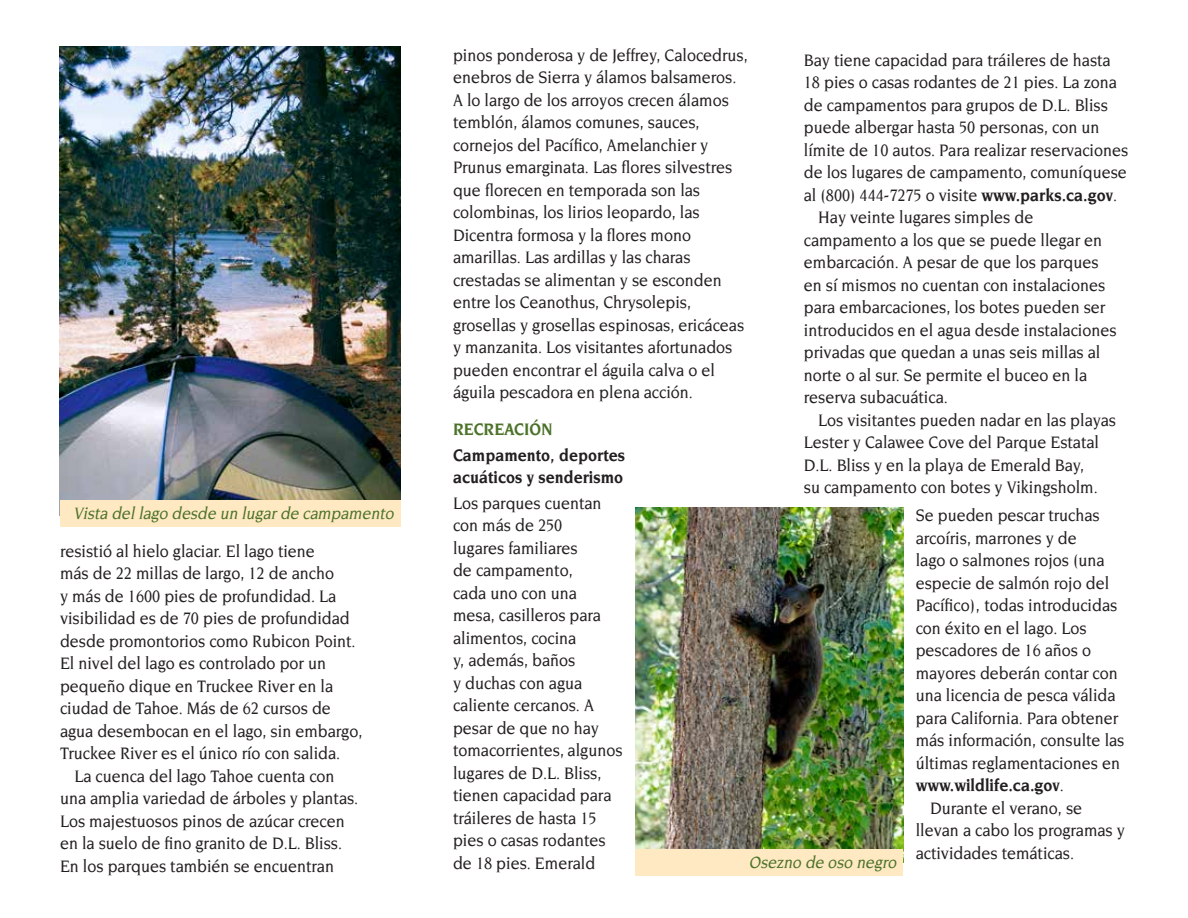
<style>
.page{position:relative;width:1188px;height:918px;background:#fff}
.page>*{position:absolute;margin:0;border:0;box-sizing:border-box;transform-origin:0 0}
.t1{font:500 18px/22.5px "Novarese";color:#231f20;scale:.9 1}
.t2{font:700 18px/22.5px "Novarese";color:#231f20;scale:.9 1}
.t3{font:700 18px "Novarese";color:#4c7229;scale:.9 1}
.t4{font:italic 500 17.7px "Novarese";color:#4c7229;scale:.9 1}
.s1{font-weight:700}
</style>
<div class="page">
<img style="left:60px;top:46px;width:340px;height:454px">
<div style="left:60px;top:500px;width:340px;height:27px;background:#ffe9c3"></div>
<img style="left:635px;top:507px;width:268px;height:342px">
<div style="left:635px;top:849px;width:268px;height:27px;background:#ffe9c3"></div>
<p class="t4" style="left:73px;top:503px;width:361px">Vista dellago desde un lugarde campamento</p>
<p class="t1" style="left:60px;top:540px;width:338px">resistió al hielo glaciar. El lago tiene<br>más de 22 millas de largo, 12 de ancho<br>y más de 1600 pies de profundidad. La visibilidad es de 70 pies de profundidad desde promontorios como Rubicon Point.<br>El nivel del lago es controlado por un pequeño dique en Truckee River en la ciudad de Tahoe. Más de 62 cursos de agua desembocan en el lago, sin embargo, Truckee River es el único río con salida.</p>
<p class="t1" style="left:60px;top:765px;width:333px;text-indent:14px">La cuenca del lago Tahoe cuenta con una amplia variedad de árboles y plantas.<br>Los majestuosos pinos de azúcar crecen en la suelo de fino granito de D.L. Bliss.<br>En los parques también se encuentran</p>
<p class="t1" style="left:453px;top:43px;width:329px">pinos ponderosa y de Jeffrey, Calocedrus, enebros de Sierra y álamos balsameros.<br>A lo largo de los arroyos crecen álamos temblón, álamos comunes, sauces, cornejos del Pacífico, Amelanchier y Prunus emarginata. Las flores silvestres que florecen en temporada son las colombinas, los lirios leopardo, las Dicentra formosa y la flores mono amarillas. Las ardillas y las charas crestadas se alimentan y se esconden entre los Ceanothus, Chrysolepis, grosellas y grosellas espinosas, ericáceas y manzanita. Los visitantes afortunados pueden encontrar el águila calva o el águila pescadora en plena acción.</p>
<h2 class="t3" style="left:453px;top:419px;width:112px">RECREACIÓN</h2>
<h3 class="t2" style="left:453px;top:443px;width:193px">Campamento, deportes acuáticos y senderismo</h3>
<p class="t1" style="left:453px;top:492px;width:190px">Los parques cuentan con más de 250<br>lugares familiares<br>de campamento,<br>cada uno con una mesa, casilleros para alimentos, cocina<br>y, además, baños<br>y duchas con agua caliente cercanos. A pesar de que no hay tomacorrientes, algunos lugares de D.L. Bliss, tienen capacidad para tráileres de hasta 15 pies o casas rodantes de 18 pies. Emerald</p>
<p class="t1" style="left:804px;top:48px;width:362px">Bay tiene capacidad para tráileres de hasta 18 pies o casas rodantes de 21 pies. La zona de campamentos para grupos de D.L. Bliss puede albergar hasta 50 personas, con un límite de 10 autos. Para realizar reservaciones de los lugares de campamento, comuníquese al (800) 444-7275 o visite <span class="s1">www.parks.ca.gov</span>.</p>
<p class="t1" style="left:804px;top:206px;width:349px;text-indent:14px">Hay veinte lugares simples de campamento a los que se puede llegar en embarcación. A pesar de que los parques en sí mismos no cuentan con instalaciones para embarcaciones, los botes pueden ser introducidos en el agua desde instalaciones privadas que quedan a unas seis millas al norte o al sur. Se permite el buceo en la reserva subacuática.</p>
<p class="t1" style="left:804px;top:408px;width:349px;text-indent:14px">Los visitantes pueden nadar en las playas Lester y Calawee Cove del Parque Estatal D.L. Bliss y en la playa de Emerald Bay,<br>su campamento con botes y Vikingsholm.</p>
<p class="t1" style="left:916px;top:504px;width:233px">Se pueden pescar truchas arcoíris, marrones y de<br>lago o salmones rojos (una especie de salmón rojo del<br>Pacífico) , todas introducidas con éxito en el lago. Los pescadores de 16 años o mayores deberán contar con una licencia de pesca válida para California. Para obtener más información, consulte las últimas reglamentaciones en <span class="s1">www.wildlife.ca.gov</span>.</p>
<p class="t1" style="left:916px;top:797px;width:234px;text-indent:14px">Durante el verano, se llevan a cabo los programas y actividades temáticas.</p>
<p class="t4" style="left:749px;top:853px;width:169px">Osezno de oso negro</p>
</div>
